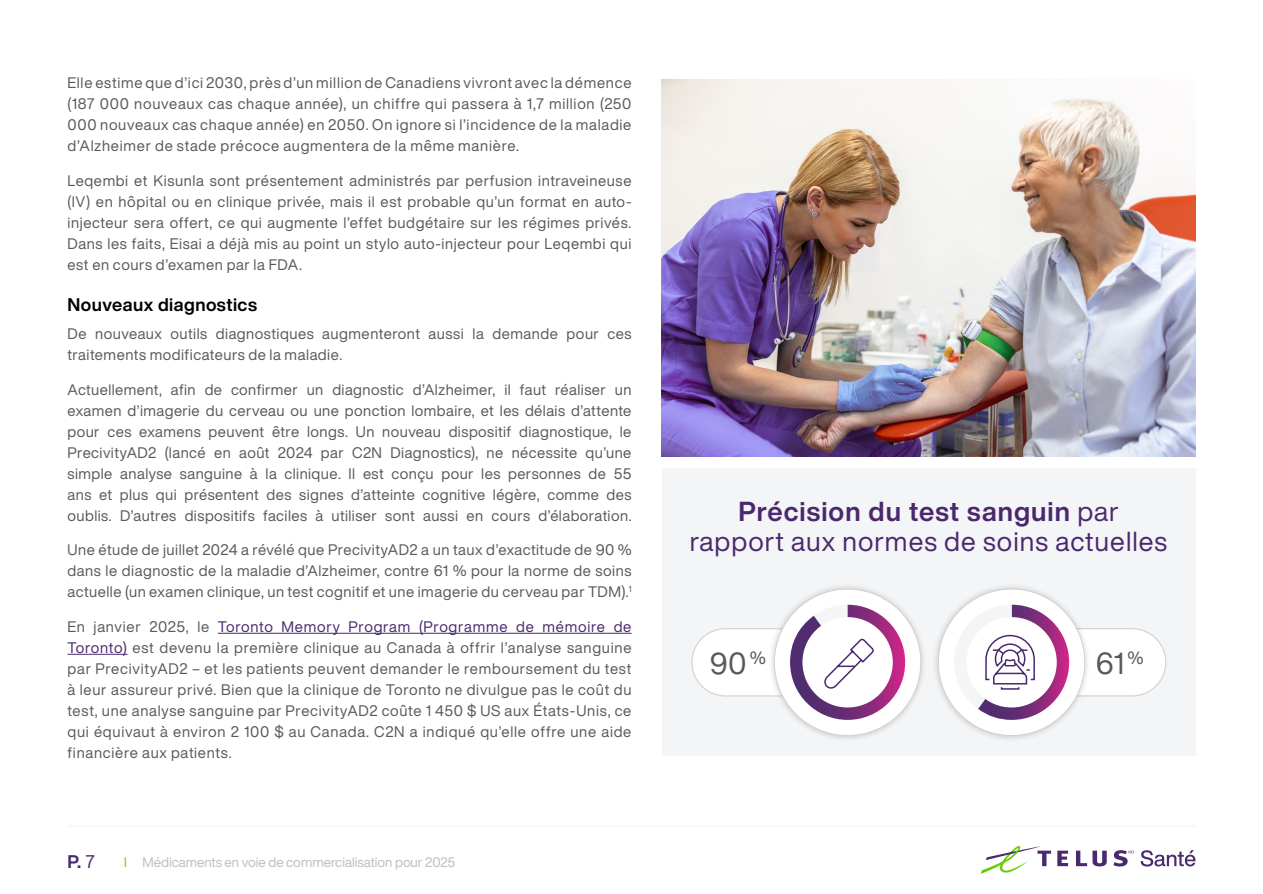
<style>
.page{position:relative;width:1263px;height:894px;background:#fff}
.page>*{position:absolute;margin:0;border:0;box-sizing:border-box;transform-origin:0 0}
.t1{font:30px "H Nfor TELUS Display";color:#58595b}
.t2{font:27px "H Nfor TELUS Display";letter-spacing:.04em;color:#4b286d}
.t3{font:27px "H Nfor TELUS Display Bd";letter-spacing:.04em;color:#4b286d}
.Body{font:18px "H Nfor TELUS Display Bd";letter-spacing:.025em;color:#000}
.t4{font:18px "H Nfor TELUS Display Bd";color:#4b286d}
.Body-2{font:15px/21px "H Nfor TELUS Display";letter-spacing:.035em;color:#58595b;text-align:justify}
.t5{font:13.5px "H Nfor TELUS Display";color:#bcbec0}
.s1{color:#4b286d}
.s2{font-family:"H Nfor TELUS Display"}
.s3{color:#6c0}
</style>
<div class="page">
<hr style="left:68px;top:825px;width:1127px;height:1px;background:#f4f5f7">
<svg style="left:1057px;top:850px;width:11px;height:15px"></svg>
<svg style="left:1076px;top:850px;width:30px;height:16px"></svg>
<svg style="left:981px;top:845px;width:70px;height:28px"></svg>
<svg style="left:1113px;top:850px;width:21px;height:16px"></svg>
<svg style="left:1140px;top:850px;width:55px;height:16px"></svg>
<div style="left:662px;top:468px;width:533px;height:287px;background:#f4f5f7"></div>
<div style="left:692px;top:628px;width:155px;height:67px;background:#fff;border-radius:34px"></div>
<div style="left:691px;top:628px;width:156px;height:68px;border:1px solid #d1d3d4;border-radius:34px"></div>
<div style="left:1010px;top:628px;width:155px;height:67px;background:#fff;border-radius:34px"></div>
<div style="left:1010px;top:628px;width:156px;height:68px;border:1px solid #d1d3d4;border-radius:34px"></div>
<hr style="left:218px;top:632px;width:413px;height:1px;background:#4b286d">
<hr style="left:68px;top:653px;width:59px;height:1px;background:#4b286d">
<img style="left:662px;top:79px;width:533px;height:377px">
<div style="left:767px;top:582px;width:160px;height:160px;background:#000;opacity:.2"></div>
<div style="left:774px;top:589px;width:146px;height:146px;background:#fff;border-radius:50%"></div>
<div style="left:931px;top:582px;width:160px;height:160px;background:#000;opacity:.2"></div>
<div style="left:938px;top:589px;width:146px;height:146px;background:#fff;border-radius:50%"></div>
<svg style="left:946px;top:604px;width:123px;height:115px"></svg>
<svg style="left:790px;top:604px;width:115px;height:115px"></svg>
<p class="Body-2" style="left:68px;top:72px;width:565px">Elle estime que d’ici 2030, près d’un million de Canadiens vivront avec la démence (187 000 nouveaux cas chaque année), un chiffre qui passera à 1,7 million (250<br>000 nouveaux cas chaque année) en 2050. On ignore si l’incidence de la maladie d’Alzheimer de stade précoce augmentera de la même manière.</p>
<p class="Body-2" style="left:68px;top:170px;width:565px">Leqembi et Kisunla sont présentement administrés par perfusion intraveineuse (IV) en hôpital ou en clinique privée, mais il est probable qu’un format en auto&shy;injecteur sera offert, ce qui augmente l’effet budgétaire sur les régimes privés.<br>Dans les faits, Eisai a déjà mis au point un stylo auto-injecteur pour Leqembi qui est en cours d’examen par la FDA.</p>
<p class="Body" style="left:68px;top:292px;width:191px">Nouveaux diagnostics</p>
<p class="Body-2" style="left:68px;top:323px;width:565px">De nouveaux outils diagnostiques augmenteront aussi la demande pour ces traitements modificateurs de la maladie.</p>
<p class="Body-2" style="left:68px;top:378px;width:565px">Actuellement, afin de confirmer un diagnostic d’Alzheimer, il faut réaliser un examen d’imagerie du cerveau ou une ponction lombaire, et les délais d’attente pour ces examens peuvent être longs. Un nouveau dispositif diagnostique, le PrecivityAD2 (lancé en août 2024 par C2N Diagnostics), ne nécessite qu’une simple analyse sanguine à la clinique. Il est conçu pour les personnes de 55 ans et plus qui présentent des signes d’atteinte cognitive légère, comme des oublis. D’autres dispositifs faciles à utiliser sont aussi en cours d’élaboration.</p>
<p class="Body-2" style="left:68px;top:539px;width:565px">Une étude de juillet 2024 a révélé que PrecivityAD2 a un taux d’exactitude de 90 % dans le diagnostic de la maladie d’Alzheimer, contre 61 % pour la norme de soins actuelle (un examen clinique, un test cognitif et une imagerie du cerveau par TDM).<sup>1</sup></p>
<p class="Body-2" style="left:68px;top:615px;width:565px">En janvier 2025, le <span class="s1">Toronto Memory Program (Programme de mémoire de Toronto)</span> est devenu la première clinique au Canada à offrir l’analyse sanguine par PrecivityAD2 – et les patients peuvent demander le remboursement du test à leur assureur privé. Bien que la clinique de Toronto ne divulgue pas le coût du test, une analyse sanguine par PrecivityAD2 coûte 1 450 $ US aux États-Unis, ce qui équivaut à environ 2 100 $ au Canada. C2N a indiqué qu’elle offre une aide financière aux patients.</p>
<p class="t4" style="left:68px;top:849px;width:29px">P. <span class="s2">7</span></p>
<p class="t5" style="left:124px;top:853px;width:332px"><span class="s3">l</span> Médicaments en voie de commercialisation pour 2025</p>
<h2 class="t3" style="left:738px;top:493px;width:382px">Précision du test sanguin <span class="s2">par</span></h2>
<h2 class="t2" style="left:690px;top:523px;width:479px">rapport aux normes de soins actuelles</h2>
<h1 class="t1" style="left:710px;top:643px;width:57px">90 <sup>%</sup></h1>
<h1 class="t1" style="left:1095px;top:643px;width:49px">61 <sup>%</sup></h1>
</div>
